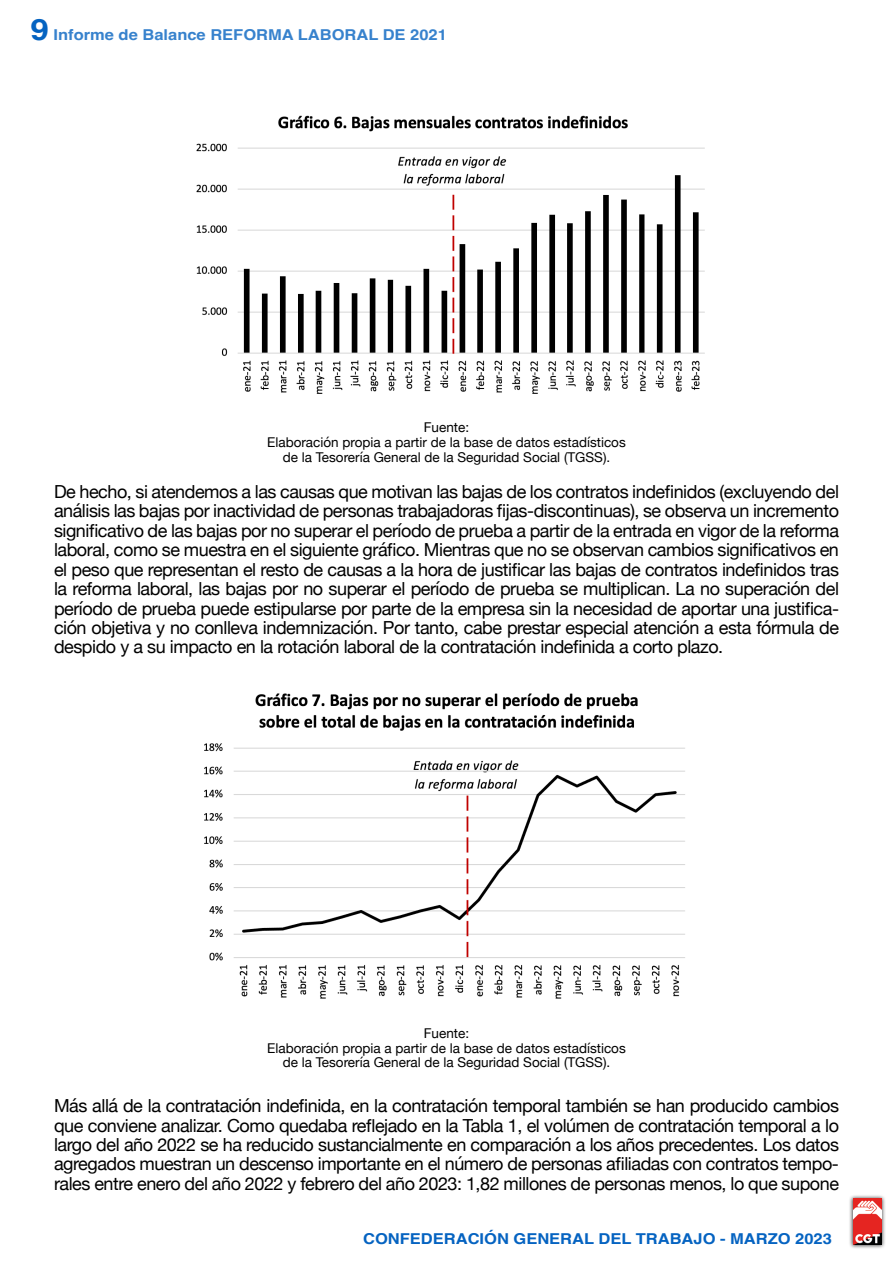
<style>
.page{position:relative;width:893px;height:1263px;background:#fff}
.page>*{position:absolute;margin:0;border:0;box-sizing:border-box;transform-origin:0 0}
.t1{font:18px/19.4px "Helvetica Neue";letter-spacing:-.025em;color:#000;text-align:justify}
.t2{font:700 15px "Helvetica";color:#0563c1;scale:1.1 1}
.t3{font:700 15px "Helvetica";color:#3782cd;scale:1.1 1}
.t4{font:13.5px/14.5px "Helvetica Neue";color:#000;text-align:center}
.s1{font-size:30px;color:#0563c1}
</style>
<div class="page">
<div style="left:848px;top:1194px;width:38px;height:55px;background:#000;opacity:.75"></div>
<img style="left:853px;top:1198px;width:28px;height:46px">
<img style="left:196px;top:115px;width:509px;height:279px">
<img style="left:204px;top:693px;width:481px;height:306px">
<p class="t3" style="left:31px;top:25px;width:380px"><span class="s1">9</span> Informe de Balance REFORMA LABORAL DE 2021</p>
<p class="t4" style="left:267px;top:421px;width:360px">Fuente:<br>Elaboración propia a partir de la base de datos estadísticos de la Tesorería General de la Seguridad Social (TGSS).</p>
<p class="t1" style="left:54px;top:483px;width:787px">De hecho, si atendemos a las causas que motivan las bajas de los contratos indefinidos (excluyendo del análisis las bajas por inactividad de personas trabajadoras fijas-discontinuas), se observa un incremento significativo de las bajas por no superar el período de prueba a partir de la entrada en vigor de la reforma laboral, como se muestra en el siguiente gráfico. Mientras que no se observan cambios significativos en el peso que representan el resto de causas a la hora de justificar las bajas de contratos indefinidos tras la reforma laboral, las bajas por no superar el período de prueba se multiplican. La no superación del período de prueba puede estipularse por parte de la empresa sin la necesidad de aportar una justifica&shy;ción objetiva y no conlleva indemnización. Por tanto, cabe prestar especial atención a esta fórmula de despido y a su impacto en la rotación laboral de la contratación indefinida a corto plazo.</p>
<p class="t4" style="left:267px;top:1027px;width:360px">Fuente:<br>Elaboración propia a partir de la base de datos estadísticos de la Tesorería General de la Seguridad Social (TGSS).</p>
<p class="t1" style="left:54px;top:1097px;width:786px">Más allá de la contratación indefinida, en la contratación temporal también se han producido cambios que conviene analizar. Como quedaba reflejado en la Tabla 1, el volúmen de contratación temporal a lo largo del año 2022 se ha reducido sustancialmente en comparación a los años precedentes. Los datos agregados muestran un descenso importante en el número de personas afiliadas con contratos tempo&shy;rales entre enero del año 2022 y febrero del año 2023: 1,82 millones de personas menos, lo que supone</p>
<p class="t2" style="left:363px;top:1230px;width:428px">CONFEDERACIÓN GENERAL DEL TRABAJO - MARZO 2023</p>
</div>
